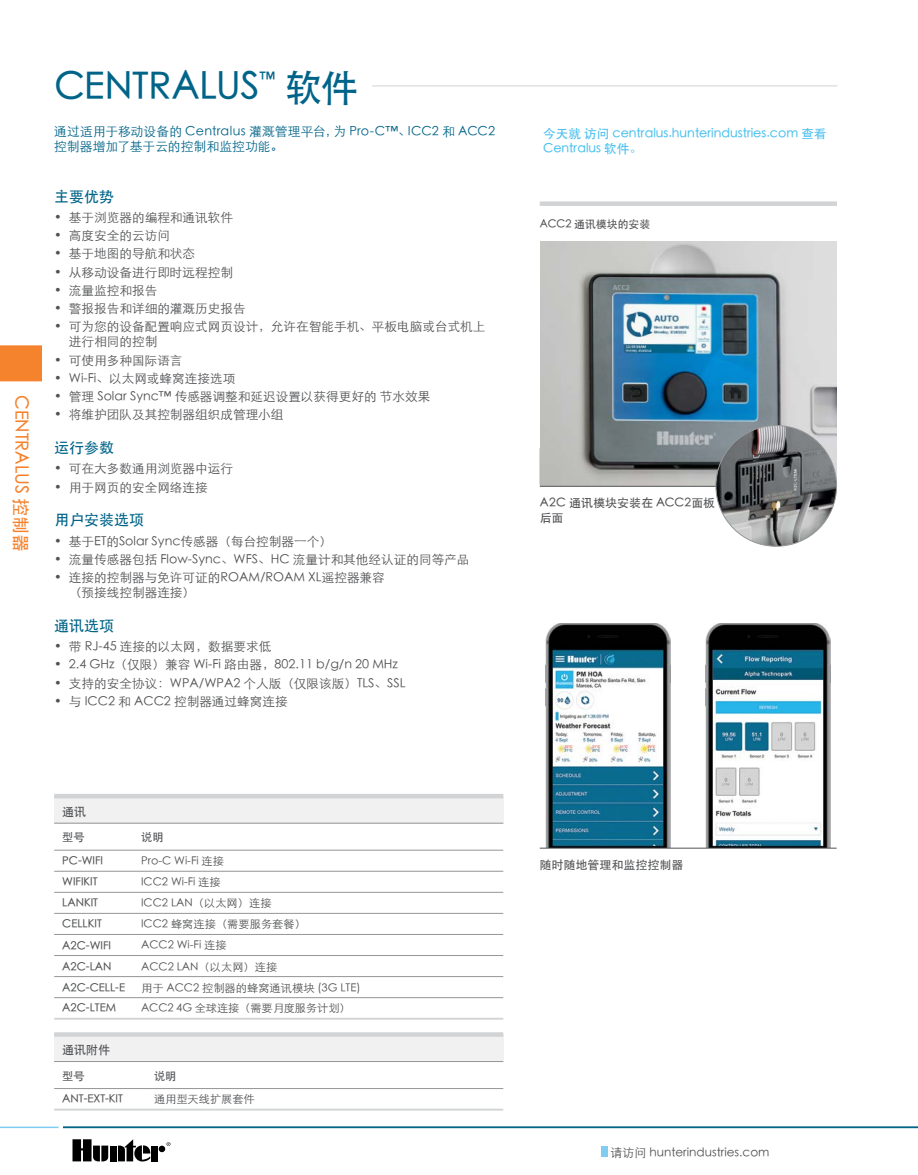
<style>
.page{position:relative;width:918px;height:1175px;background:#fff}
.page>*{position:absolute;margin:0;border:0;box-sizing:border-box;transform-origin:0 0}
.t1{font:500 37.5px "ST Heiti SC";color:#006488}
.t2{font:500 18px "ST Heiti SC";color:#f5822d}
.t3{font:500 15px "ST Heiti SC";color:#006488}
.t4{font:300 12.75px/15px "ST Heiti SC";letter-spacing:.005em;color:#006488}
.t5{font:300 12.45px/15px "ST Heiti SC";color:#515254}
.t6{font:500 12.45px/15px "ST Heiti SC";color:#4cc0ef}
.t7{font:300 12px "ST Heiti SC";color:#515254}
.t8{font:500 12px "ST Heiti SC";color:#515254}
.t9{font:500 11.7px/15px "ST Heiti SC";color:#515254}
.t10{font:500 11.25px "ST Heiti SC";color:#515254}
.t11{font:300 10.95px "ST Heiti SC";color:#515254}
.t12{font:500 10.95px "ST Heiti SC";color:#515254}
.t13{font:500 10.8px "ST Heiti SC";color:#515254}
</style>
<div class="page">
<div style="left:601px;top:1146px;width:6px;height:10px;background:#81cdf2"></div>
<hr style="left:0;top:1126px;width:58px;height:2px;background:#81cdf2">
<svg style="left:167px;top:1142px;width:3px;height:4px"></svg>
<div style="left:110px;top:1145px;width:7px;height:16px;background:#000"></div>
<div style="left:159px;top:1145px;width:6px;height:7px;background:#000;border-radius:50%"></div>
<div style="left:151px;top:1145px;width:7px;height:16px;background:#000"></div>
<svg style="left:118px;top:1139px;width:32px;height:22px"></svg>
<svg style="left:73px;top:1139px;width:35px;height:22px"></svg>
<div style="left:0;top:345px;width:42px;height:36px;background:#f5822d"></div>
<hr style="left:54px;top:85px;width:783px;height:1px;background:#d1d3d4">
<hr style="left:63px;top:1126px;width:855px;height:2px;background:#006488">
<img style="left:545px;top:623px;width:125px;height:224px">
<img style="left:706px;top:623px;width:125px;height:224px">
<hr style="left:540px;top:848px;width:297px;height:1px;background:#515254">
<div style="left:54px;top:62px;width:318px;height:39px;background:#fff"></div>
<div style="left:54px;top:796px;width:449px;height:27px;background:#f1f1f2"></div>
<hr style="left:54px;top:794px;width:79px;height:4px;background:#d1d3d4">
<hr style="left:133px;top:794px;width:370px;height:4px;background:#d1d3d4">
<hr style="left:54px;top:823px;width:79px;height:1px;background:#939598">
<hr style="left:133px;top:823px;width:370px;height:1px;background:#939598">
<hr style="left:54px;top:892px;width:79px;height:1px;background:#939598">
<hr style="left:133px;top:892px;width:370px;height:1px;background:#939598">
<hr style="left:54px;top:871px;width:79px;height:1px;background:#939598">
<hr style="left:54px;top:934px;width:79px;height:1px;background:#939598">
<hr style="left:133px;top:871px;width:370px;height:1px;background:#939598">
<hr style="left:133px;top:934px;width:370px;height:1px;background:#939598">
<hr style="left:54px;top:850px;width:79px;height:1px;background:#939598">
<hr style="left:54px;top:913px;width:79px;height:1px;background:#939598">
<hr style="left:54px;top:955px;width:79px;height:1px;background:#939598">
<hr style="left:54px;top:976px;width:79px;height:1px;background:#939598">
<hr style="left:54px;top:997px;width:79px;height:1px;background:#939598">
<hr style="left:54px;top:1017px;width:79px;height:2px;background:#d1d3d4">
<hr style="left:133px;top:850px;width:370px;height:1px;background:#939598">
<hr style="left:133px;top:913px;width:370px;height:1px;background:#939598">
<hr style="left:133px;top:955px;width:370px;height:1px;background:#939598">
<hr style="left:133px;top:976px;width:370px;height:1px;background:#939598">
<hr style="left:133px;top:997px;width:370px;height:1px;background:#939598">
<hr style="left:133px;top:1017px;width:370px;height:2px;background:#d1d3d4">
<div style="left:54px;top:1034px;width:449px;height:27px;background:#f1f1f2"></div>
<svg style="left:54px;top:1032px;width:92px;height:4px"></svg>
<svg style="left:146px;top:1032px;width:357px;height:4px"></svg>
<hr style="left:54px;top:1061px;width:92px;height:1px;background:#939598">
<hr style="left:146px;top:1061px;width:357px;height:1px;background:#939598">
<hr style="left:54px;top:1088px;width:92px;height:1px;background:#939598">
<hr style="left:54px;top:1108px;width:92px;height:2px;background:#d1d3d4">
<hr style="left:146px;top:1088px;width:357px;height:1px;background:#939598">
<hr style="left:146px;top:1108px;width:357px;height:2px;background:#d1d3d4">
<img style="left:540px;top:241px;width:297px;height:245px">
<div style="left:540px;top:201px;width:297px;height:5px;background:#d1d3d4"></div>
<hr style="left:540px;top:486px;width:177px;height:1px;background:#515254">
<img style="left:716px;top:425px;width:121px;height:121px;border-radius:60px">
<h2 class="t2" style="left:31px;top:395px;width:159px;rotate:90deg">CENTRALUS 控制器</h2>
<h1 class="t1" style="left:54px;top:67px;width:305px">CENTRALUS<sup>™</sup> 软件</h1>
<p class="t4" style="left:54px;top:123px;width:443px">通过适用于移动设备的 Centralus 灌溉管理平台，为 Pro-C™、ICC2 和 ACC2控制器增加了基于云的控制和监控功能。</p>
<p class="t3" style="left:54px;top:188px;width:61px">主要优势</p>
<p class="t5" style="left:54px;top:208px;width:181px">• 基于浏览器的编程和通讯软件</p>
<p class="t5" style="left:54px;top:227px;width:117px">• 高度安全的云访问</p>
<p class="t5" style="left:54px;top:245px;width:143px">• 基于地图的导航和状态</p>
<p class="t5" style="left:54px;top:263px;width:181px">• 从移动设备进行即时远程控制</p>
<p class="t5" style="left:54px;top:281px;width:105px">• 流量监控和报告</p>
<p class="t5" style="left:54px;top:300px;width:193px">• 警报报告和详细的灌溉历史报告</p>
<p class="t5" style="left:69px;top:318px;width:418px;text-indent:-15px">• 可为您的设备配置响应式网页设计，允许在智能手机、平板电脑或台式机上进行相同的控制</p>
<p class="t5" style="left:54px;top:351px;width:130px">• 可使用多种国际语言</p>
<p class="t5" style="left:54px;top:369px;width:183px">• Wi-Fi、以太网或蜂窝连接选项</p>
<p class="t5" style="left:54px;top:388px;width:378px">• 管理 Solar Sync™ 传感器调整和延迟设置以获得更好的 节水效果</p>
<p class="t5" style="left:54px;top:406px;width:231px">• 将维护团队及其控制器组织成管理小组</p>
<p class="t3" style="left:54px;top:439px;width:61px">运行参数</p>
<p class="t5" style="left:54px;top:460px;width:181px">• 可在大多数通用浏览器中运行</p>
<p class="t5" style="left:54px;top:478px;width:155px">• 用于网页的安全网络连接</p>
<p class="t3" style="left:54px;top:511px;width:91px">用户安装选项</p>
<p class="t5" style="left:54px;top:532px;width:280px">• 基于ET的Solar Sync传感器（每台控制器一个）</p>
<p class="t5" style="left:54px;top:550px;width:417px">• 流量传感器包括 Flow-Sync、WFS、HC 流量计和其他经认证的同等产品</p>
<p class="t5" style="left:69px;top:568px;width:317px;text-indent:-15px">• 连接的控制器与免许可证的ROAM/ROAM XL遥控器兼容（预接线控制器连接）</p>
<p class="t3" style="left:54px;top:617px;width:61px">通讯选项</p>
<p class="t5" style="left:54px;top:637px;width:219px">• 带 RJ-45 连接的以太网，数据要求低</p>
<p class="t5" style="left:54px;top:656px;width:345px">• 2.4 GHz（仅限）兼容 Wi-Fi 路由器，802.11 b/g/n 20 MHz</p>
<p class="t5" style="left:54px;top:674px;width:353px">• 支持的安全协议：WPA/WPA2 个人版（仅限该版）TLS、SSL</p>
<p class="t5" style="left:54px;top:692px;width:235px">• 与 ICC2 和 ACC2 控制器通过蜂窝连接</p>
<p class="t8" style="left:62px;top:804px;width:25px">通讯</p>
<p class="t10" style="left:62px;top:831px;width:24px">型号</p>
<p class="t10" style="left:141px;top:831px;width:24px">说明</p>
<p class="t12" style="left:62px;top:855px;width:42px">PC-WIFI</p>
<p class="t11" style="left:141px;top:851px;width:84px">Pro-C Wi-Fi 连接</p>
<p class="t12" style="left:62px;top:876px;width:37px">WIFIKIT</p>
<p class="t11" style="left:141px;top:872px;width:81px">ICC2 Wi-Fi 连接</p>
<p class="t12" style="left:62px;top:897px;width:37px">LANKIT</p>
<p class="t11" style="left:141px;top:894px;width:132px">ICC2 LAN（以太网）连接</p>
<p class="t12" style="left:62px;top:918px;width:41px">CELLKIT</p>
<p class="t11" style="left:141px;top:915px;width:166px">ICC2 蜂窝连接（需要服务套餐）</p>
<p class="t12" style="left:62px;top:939px;width:50px">A2C-WIFI</p>
<p class="t11" style="left:141px;top:936px;width:87px">ACC2 Wi-Fi 连接</p>
<p class="t12" style="left:62px;top:960px;width:51px">A2C-LAN</p>
<p class="t11" style="left:141px;top:957px;width:138px">ACC2 LAN（以太网）连接</p>
<p class="t12" style="left:62px;top:981px;width:64px">A2C-CELL-E</p>
<p class="t11" style="left:141px;top:978px;width:221px">用于 ACC2 控制器的蜂窝通讯模块 (3G LTE)</p>
<p class="t12" style="left:62px;top:1002px;width:55px">A2C-LTEM</p>
<p class="t11" style="left:141px;top:998px;width:211px">ACC2 4G 全球连接（需要月度服务计划）</p>
<p class="t8" style="left:62px;top:1043px;width:50px">通讯附件</p>
<p class="t10" style="left:62px;top:1069px;width:24px">型号</p>
<p class="t10" style="left:154px;top:1069px;width:24px">说明</p>
<p class="t12" style="left:62px;top:1093px;width:62px">ANT-EXT-KIT</p>
<p class="t11" style="left:154px;top:1089px;width:102px">通用型天线扩展套件</p>
<p class="t6" style="left:543px;top:126px;width:285px">今天就 访问 centralus.hunterindustries.com 查看<br>Centralus 软件。</p>
<p class="t13" style="left:540px;top:218px;width:112px">ACC2 通讯模块的安装</p>
<p class="t9" style="left:540px;top:495px;width:177px">A2C 通讯模块安装在 ACC2面板后面</p>
<p class="t9" style="left:540px;top:856px;width:145px">随时随地管理和监控控制器</p>
<p class="t7" style="left:610px;top:1141px;width:161px">请访问 hunterindustries.com</p>
</div>
